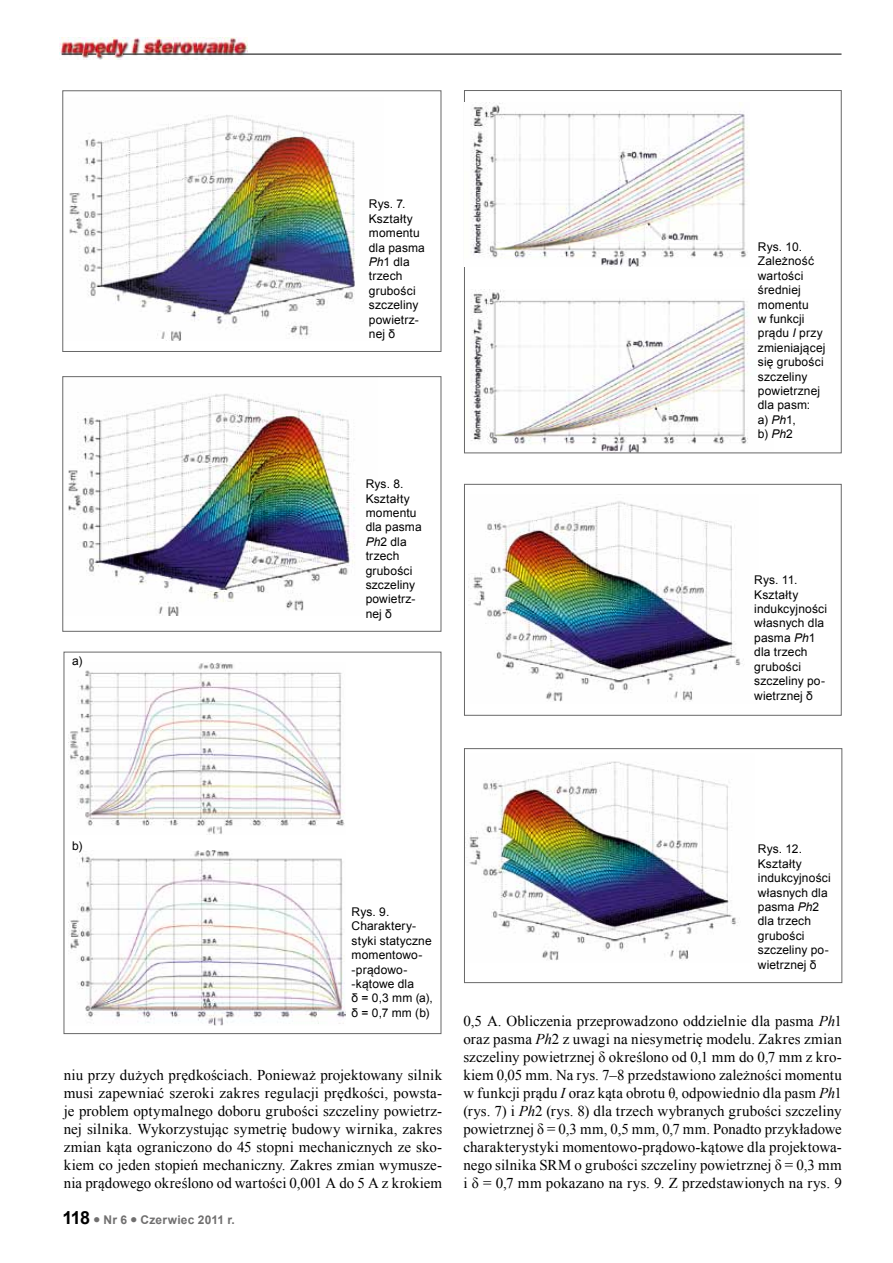
<style>
.page{position:relative;width:893px;height:1263px;background:#fff}
.page>*{position:absolute;margin:0;border:0;box-sizing:border-box;transform-origin:0 0}
.t1{font:15px/18px "Times New Roman";letter-spacing:.005em;color:#000;text-align:justify}
.t2{font:12px/14.4px "Arial";letter-spacing:.01em;color:#000}
.t3{font:700 12px "Arial";letter-spacing:.02em;color:#706f6f}
.s1{font-style:italic}
.s2{font-size:18px;color:#000}
</style>
<div class="page">
<img style="left:60px;top:38px;width:187px;height:22px">
<svg style="left:62px;top:54px;width:20px;height:1px"></svg>
<svg style="left:88px;top:54px;width:27px;height:1px"></svg>
<hr style="left:123px;top:54px;width:718px;height:1px;background:#000">
<img style="left:69px;top:115px;width:286px;height:226px">
<img style="left:68px;top:394px;width:287px;height:221px">
<div style="left:63px;top:376px;width:378px;height:255px;border:1px solid #686868"></div>
<img style="left:68px;top:662px;width:277px;height:172px">
<img style="left:68px;top:851px;width:277px;height:174px">
<img style="left:471px;top:289px;width:278px;height:162px">
<img style="left:471px;top:103px;width:278px;height:164px">
<img style="left:472px;top:501px;width:272px;height:201px">
<div style="left:464px;top:484px;width:377px;height:231px;border:1px solid #686868"></div>
<img style="left:469px;top:761px;width:270px;height:200px">
<div style="left:464px;top:748px;width:378px;height:235px;border:1px solid #686868"></div>
<p class="t2" style="left:72px;top:654px;width:12px">a)</p>
<p class="t2" style="left:369px;top:197px;width:58px">Rys. 7.<br>Kształty momentu dla pasma<br><span class="s1">Ph</span>1 dla trzech grubości szczeliny powietrz&shy;nej δ</p>
<p class="t2" style="left:366px;top:477px;width:58px">Rys. 8.<br>Kształty momentu dla pasma<br><span class="s1">Ph</span>2 dla trzech grubości szczeliny powietrz&shy;nej δ</p>
<p class="t2" style="left:758px;top:240px;width:69px">Rys. 10.<br>Zależność wartości średniej momentu<br>w funkcji prądu <span class="s1">I</span> przy zmieniającej się grubości szczeliny powietrznej dla pasm:<br>a) <span class="s1">Ph</span>1,<br>b) <span class="s1">Ph</span>2</p>
<p class="t2" style="left:754px;top:573px;width:74px">Rys. 11.<br>Kształty indukcyjności własnych dla pasma <span class="s1">Ph</span>1 dla trzech grubości szczeliny po&shy;wietrznej δ</p>
<p class="t2" style="left:72px;top:838px;width:12px">b)</p>
<p class="t2" style="left:352px;top:905px;width:83px">Rys. 9.<br>Charaktery&shy;styki statyczne momentowo--prądowo--kątowe dla<br>δ = 0,3 mm (a), δ = 0,7 mm (b)</p>
<p class="t1" style="left:64px;top:1066px;width:380px">niu przy dużych prędkościach. Ponieważ projektowany silnik musi zapewniać szeroki zakres regulacji prędkości, powsta&shy;je problem optymalnego doboru grubości szczeliny powietrz&shy;nej silnika. Wykorzystując symetrię budowy wirnika, zakres zmian kąta ograniczono do 45 stopni mechanicznych ze sko&shy;kiem co jeden stopień mechaniczny. Zakres zmian wymusze&shy;nia prądowego określono od wartości 0,001 A do 5 A z krokiem</p>
<p class="t3" style="left:62px;top:1212px;width:174px"><span class="s2">118</span> ● Nr 6 ● Czerwiec 2011 r.</p>
<p class="t2" style="left:758px;top:842px;width:74px">Rys. 12.<br>Kształty indukcyjności własnych dla pasma <span class="s1">Ph</span>2 dla trzech grubości szczeliny po&shy;wietrznej δ</p>
<p class="t1" style="left:463px;top:1012px;width:380px">0,5 A. Obliczenia przeprowadzono oddzielnie dla pasma <span class="s1">Ph</span>1 oraz pasma <span class="s1">Ph</span>2 z uwagi na niesymetrię modelu. Zakres zmian szczeliny powietrznej δ określono od 0,1 mm do 0,7 mm z kro&shy;kiem 0,05 mm. Na rys. 7–8 przedstawiono zależności momentu w funkcji prądu <span class="s1">I</span> oraz kąta obrotu θ, odpowiednio dla pasm <span class="s1">Ph</span>1 (rys. 7) i <span class="s1">Ph</span>2 (rys. 8) dla trzech wybranych grubości szczeliny powietrznej δ = 0,3 mm, 0,5 mm, 0,7 mm. Ponadto przykładowe charakterystyki momentowo-prądowo-kątowe dla projektowa&shy;nego silnika SRM o grubości szczeliny powietrznej δ = 0,3 mm i δ = 0,7 mm pokazano na rys. 9. Z przedstawionych na rys. 9</p>
</div>
